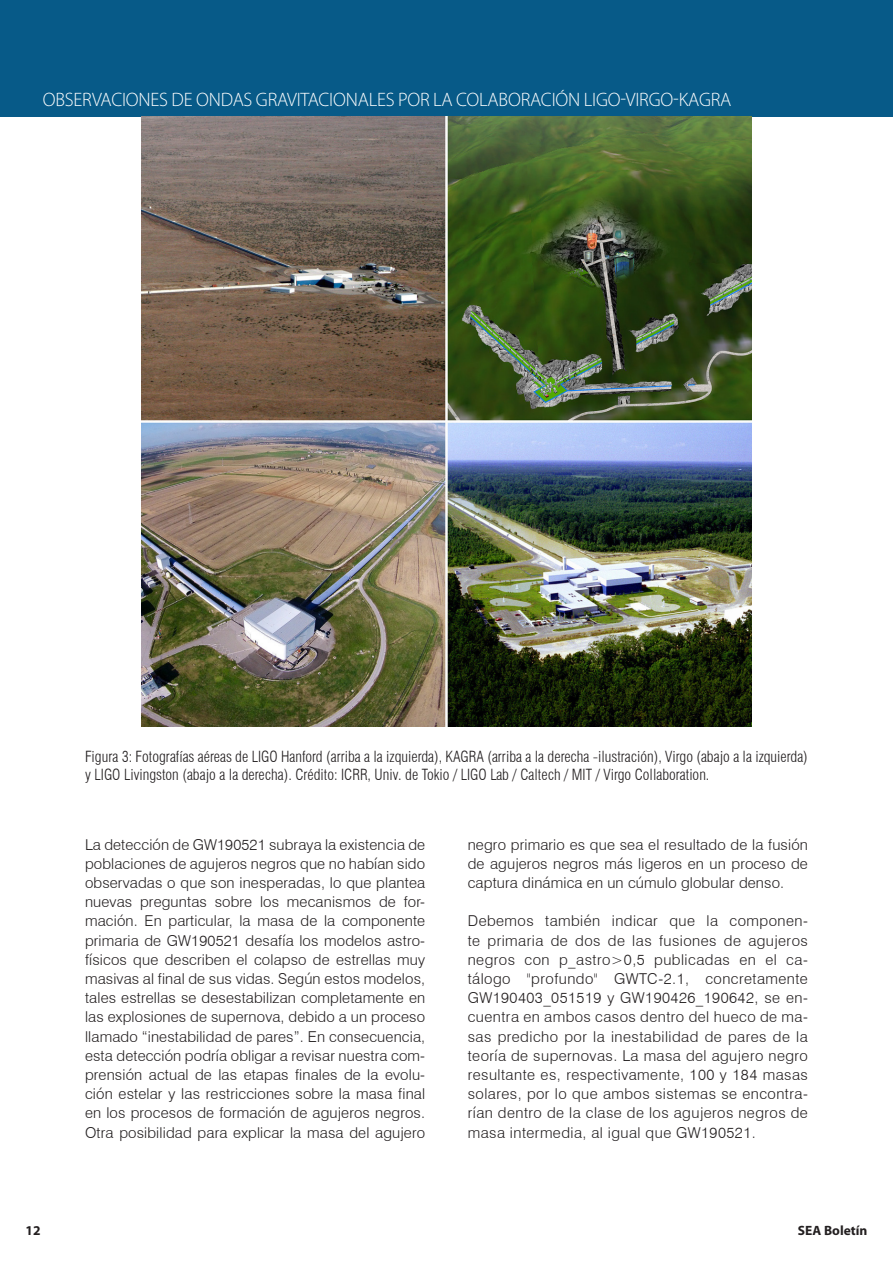
<style>
.page{position:relative;width:893px;height:1263px;background:#fff}
.page>*{position:absolute;margin:0;border:0;box-sizing:border-box;transform-origin:0 0}
.t1{font:300 19.5px "Myriad Pro";letter-spacing:-.01em;color:#fff}
.Body_1{font:300 15px/19.2px "Swiss 721 BT";letter-spacing:.01em;color:#231f20;text-align:justify}
.Pie_de_imagen{font:300 condensed 15px/18px "Swiss 721 BT";color:#231f20}
.t2{font:700 13.5px "Myriad Pro";color:#231f20}
</style>
<div class="page">
<div style="left:0;top:0;width:893px;height:117px;background:#075a88"></div>
<img style="left:142px;top:117px;width:609px;height:610px">
<p class="t1" style="left:43px;top:88px;width:690px">OBSERVACIONES DE ONDAS GRAVITACIONALES POR LA COLABORACIÓN LIGO-VIRGO-KAGRA</p>
<p class="Pie_de_imagen" style="left:85px;top:747px;width:724px">Figura 3: Fotografías aéreas de LIGO Hanford (arriba a la izquierda), KAGRA (arriba a la derecha -ilustración), Virgo (abajo a la izquierda) y LIGO Livingston (abajo a la derecha). Crédito: ICRR, Univ. de Tokio / LIGO Lab / Caltech / MIT / Virgo Collaboration.</p>
<p class="Body_1" style="left:85px;top:834px;width:342px">La detección de GW190521 subraya la existencia de poblaciones de agujeros negros que no habían sido observadas o que son inesperadas, lo que plantea nuevas preguntas sobre los mecanismos de for&shy;mación. En particular, la masa de la componente primaria de GW190521 desafía los modelos astro&shy;físicos que describen el colapso de estrellas muy masivas al final de sus vidas. Según estos modelos, tales estrellas se desestabilizan completamente en las explosiones de supernova, debido a un proceso llamado “inestabilidad de pares”. En consecuencia, esta detección podría obligar a revisar nuestra com&shy;prensión actual de las etapas finales de la evolu&shy;ción estelar y las restricciones sobre la masa final en los procesos de formación de agujeros negros.<br>Otra posibilidad para explicar la masa del agujero</p>
<p class="Body_1" style="left:468px;top:834px;width:342px">negro primario es que sea el resultado de la fusión de agujeros negros más ligeros en un proceso de captura dinámica en un cúmulo globular denso.</p>
<p class="Body_1" style="left:468px;top:911px;width:342px">Debemos también indicar que la componen&shy;te primaria de dos de las fusiones de agujeros negros con p_astro&gt;0,5 publicadas en el ca&shy;tálogo "profundo" GWTC-2.1, concretamente GW190403_051519 y GW190426_190642, se en&shy;cuentra en ambos casos dentro del hueco de ma&shy;sas predicho por la inestabilidad de pares de la teoría de supernovas. La masa del agujero negro resultante es, respectivamente, 100 y 184 masas solares, por lo que ambos sistemas se encontra&shy;rían dentro de la clase de los agujeros negros de masa intermedia, al igual que GW190521.</p>
<p class="t2" style="left:26px;top:1221px;width:16px">12</p>
<p class="t2" style="left:798px;top:1221px;width:71px">SEA Boletín</p>
</div>
